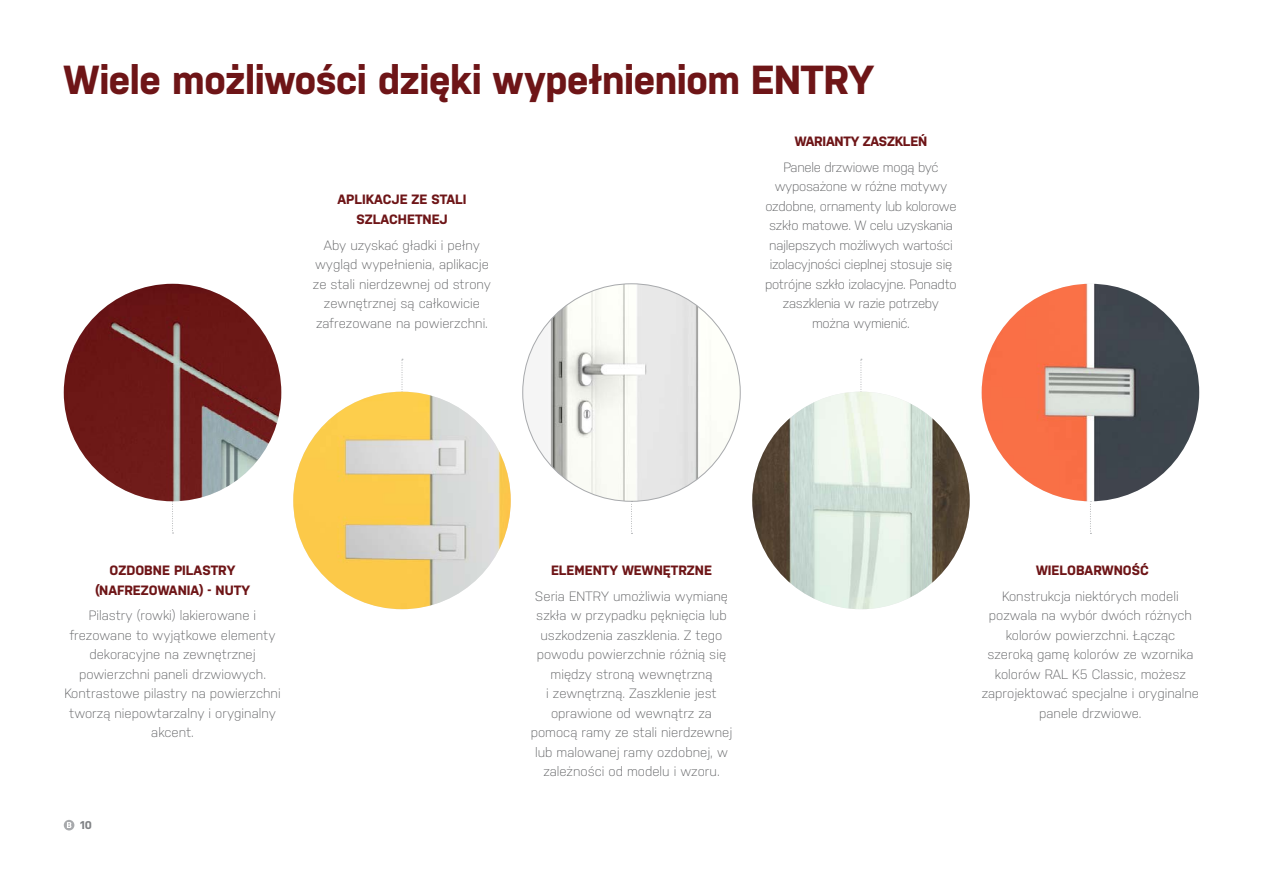
<style>
.page{position:relative;width:1263px;height:893px;background:#fff}
.page>*{position:absolute;margin:0;border:0;box-sizing:border-box;transform-origin:0 0}
.t1{font:700 40.5px "Nudista";letter-spacing:-.025em;color:#6e1517}
.t2{font:300 13.5px/19.5px "Nudista";color:#636466;text-align:center}
.t3{font:300 13.5px/19.5px "Nudista";letter-spacing:-.02em;color:#636466;text-align:center}
.t4{font:700 13.5px/19.5px "Nudista";color:#6e1517;text-align:center}
.t5{font:700 13.5px "Nudista";letter-spacing:-.02em;color:#6e1517}
.t6{font:700 11.25px "Nudista";color:#808285}
</style>
<div class="page">
<svg style="left:860px;top:359px;width:2px;height:33px"></svg>
<img style="left:523px;top:284px;width:217px;height:217px;border-radius:109px">
<svg style="left:402px;top:359px;width:1px;height:33px"></svg>
<svg style="left:64px;top:820px;width:10px;height:10px"></svg>
<img style="left:752px;top:392px;width:218px;height:217px;border-radius:109px">
<img style="left:293px;top:392px;width:218px;height:217px;border-radius:109px">
<svg style="left:172px;top:501px;width:2px;height:33px"></svg>
<svg style="left:631px;top:501px;width:1px;height:33px"></svg>
<svg style="left:1090px;top:501px;width:1px;height:33px"></svg>
<img style="left:982px;top:284px;width:217px;height:217px;border-radius:109px">
<img style="left:64px;top:284px;width:217px;height:217px;border-radius:109px">
<h1 class="t1" style="left:64px;top:50px;width:812px">WIELE MOŻLIWOŚCI DZIĘKI WYPEŁNIENIOM ENTRY</h1>
<p class="t4" style="left:337px;top:189px;width:131px">APLIKACJ E ZE STALI<br>SZLACHETN EJ</p>
<p class="t2" style="left:313px;top:234px;width:180px">Aby uzyskać gładki i pełny wygląd wypełnienia, aplikacje ze stali nierdzewnej od strony zewnętrznej są całkowicie zafrezowane na powierzchni.</p>
<p class="t5" style="left:795px;top:131px;width:134px">WAR IANTY ZASZKLEŃ</p>
<p class="t3" style="left:765px;top:156px;width:193px">Panele drzwiowe mogą być wyposażone w różne motywy ozdobne, ornamenty lub kolorowe szkło matowe. W celu uzyskania najlepszych możliwych wartości izolacyjności cieplnej stosuje się potrójne szkło izolacyjne. Ponadto zaszklenia w razie potrzeby można wymienić.</p>
<p class="t4" style="left:95px;top:559px;width:156px">OZDOBNE PILASTRY (NAFR EZOWANIA) - NUTY</p>
<p class="t2" style="left:64px;top:605px;width:218px">Pilastry (rowki) lakierowane i frezowane to wyjątkowe elementy dekoracyjne na zewnętrznej powierzchni paneli drzwiowych.<br>Kontrastowe pilastry na powierzchni tworzą niepowtarzalny i oryginalny akcent.</p>
<p class="t6" style="left:80px;top:817px;width:13px">10</p>
<p class="t4" style="left:551px;top:559px;width:162px">ELEMENTY WEWN ĘTRZNE</p>
<p class="t2" style="left:531px;top:585px;width:203px">Seria ENTRY umożliwia wymianę szkła w przypadku pęknięcia lub uszkodzenia zaszklenia. Z tego powodu powierzchnie różnią się między stroną wewnętrzną<br>i zewnętrzną. Zaszklenie jest oprawione od wewnątrz za pomocą ramy ze stali nierdzewnej lub malowanej ramy ozdobnej, w zależności od modelu i wzoru.</p>
<p class="t4" style="left:1036px;top:559px;width:68px">WIELOBARWNOŚĆ</p>
<p class="t2" style="left:982px;top:585px;width:219px">Konstrukcja niektórych modeli pozwala na wybór dwóch różnych kolorów powierzchni. Łącząc szeroką gamę kolorów ze wzornika kolorów RAL K5 Classic, możesz zaprojektować specjalne i oryginalne panele drzwiowe.</p>
</div>
